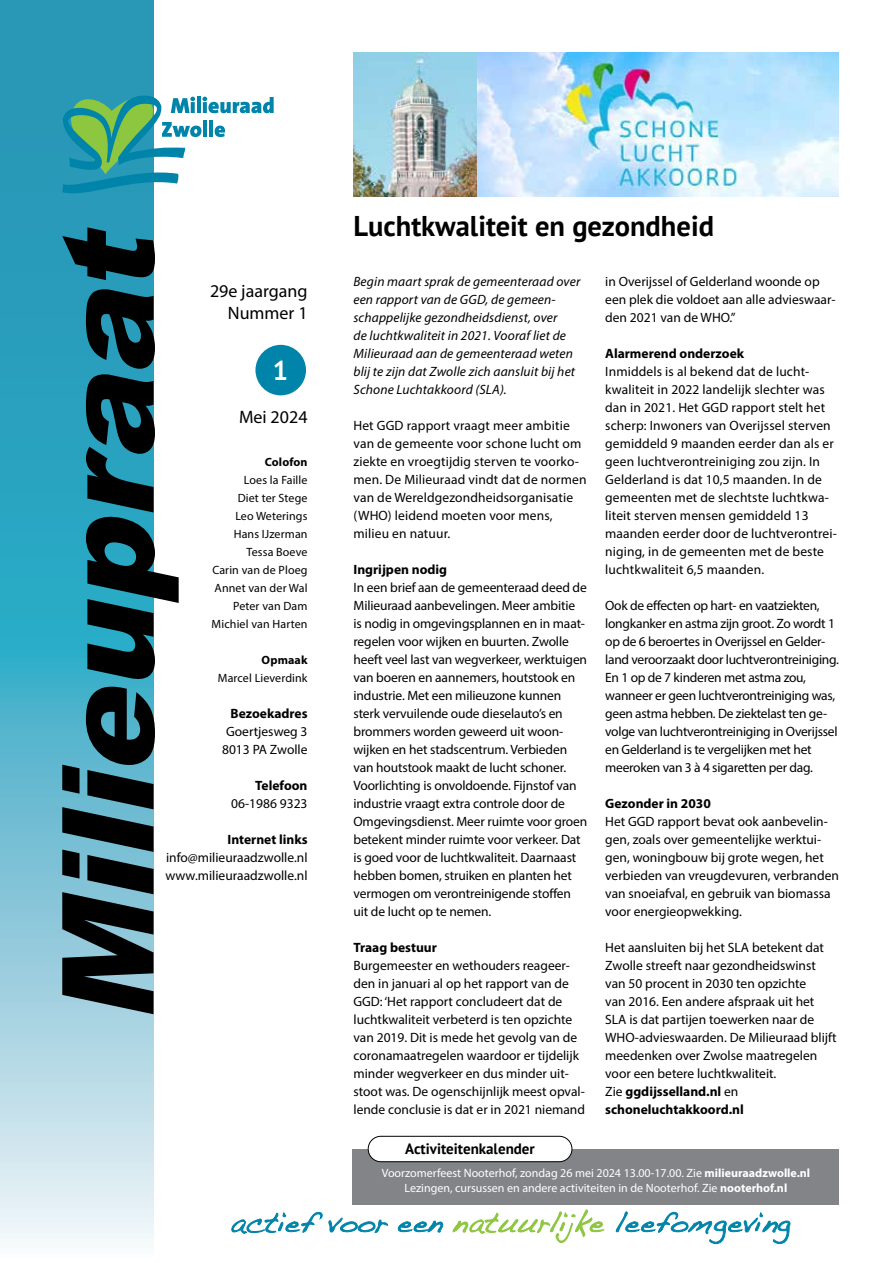
<style>
.page{position:relative;width:893px;height:1263px;background:#fff}
.page>*{position:absolute;margin:0;border:0;box-sizing:border-box;transform-origin:0 0}
.t1{font:700 28.5px "PT Sans";color:#000}
.t2{font:700 27px "PT Sans";color:#fff}
.t3{font:18px/21.6px "Myriad Pro";color:#000;text-align:right}
.t4{font:700 15px "PT Sans";color:#000}
.t5{font:13.5px/18px "Myriad Pro";color:#000}
.t6{font:13.5px/18px "Myriad Pro";letter-spacing:-.02em;color:#000}
.t7{font:italic 13.5px/18px "Myriad Pro";letter-spacing:.01em;color:#000}
.t8{font:700 13.5px "Myriad Pro";color:#000}
.t9{font:12px/14.4px "Myriad Pro";color:#fff;text-align:center}
.t10{font:12px/18px "Myriad Pro";letter-spacing:.01em;color:#000;text-align:right}
.t11{font:700 12px "Myriad Pro";letter-spacing:.01em;color:#000}
.s1{font-weight:700}
</style>
<div class="page">
<svg style="left:0;top:0;width:154px;height:1243px;background:#66b8ce"></svg>
<svg style="left:62px;top:686px;width:93px;height:328px;background:#32525b"></svg>
<svg style="left:86px;top:289px;width:93px;height:391px"></svg>
<svg style="left:62px;top:227px;width:93px;height:53px;background:#134350"></svg>
<svg style="left:62px;top:96px;width:212px;height:97px"></svg>
<div style="left:255px;top:345px;width:51px;height:50px;background:#0084a9;border-radius:50%"></div>
<svg style="left:232px;top:1212px;width:90px;height:21px"></svg>
<svg style="left:329px;top:1218px;width:59px;height:15px"></svg>
<svg style="left:398px;top:1221px;width:45px;height:11px"></svg>
<svg style="left:453px;top:1209px;width:151px;height:34px"></svg>
<svg style="left:616px;top:1212px;width:174px;height:32px"></svg>
<div style="left:353px;top:1149px;width:486px;height:55px;background:#828487"></div>
<div style="left:368px;top:1136px;width:204px;height:26px;background:#fff;border-radius:13px"></div>
<div style="left:368px;top:1136px;width:204px;height:26px;border:1px solid #000;border-radius:13px"></div>
<img style="left:353px;top:52px;width:486px;height:144px">
<h3 class="t3" style="left:210px;top:280px;width:99px">29e jaargang<br>Nummer 1</h3>
<h2 class="t2" style="left:273px;top:353px;width:17px">1</h2>
<h3 class="t3" style="left:239px;top:405px;width:70px">Mei 2024</h3>
<p class="t11" style="left:265px;top:454px;width:44px">Colofon</p>
<p class="t10" style="left:212px;top:471px;width:97px">Loes la Faille<br>Diet ter Stege<br>Leo Weterings<br>Hans IJzerman<br>Tessa Boeve<br>Carin van de Ploeg<br>Annet van der Wal<br>Peter van Dam<br>Michiel van Harten</p>
<p class="t11" style="left:262px;top:652px;width:47px">Opmaak</p>
<p class="t10" style="left:218px;top:669px;width:91px">Marcel Lieverdink</p>
<p class="t8" style="left:230px;top:705px;width:79px">Bezoekadres</p>
<p class="t5" style="left:222px;top:722px;width:87px">Goertjesweg 3<br>8013 PA Zwolle</p>
<p class="t8" style="left:255px;top:777px;width:54px">Telefoon</p>
<p class="t5" style="left:231px;top:794px;width:78px">06-1986 9323</p>
<p class="t8" style="left:227px;top:831px;width:82px">Internet links</p>
<p class="t5" style="left:165px;top:848px;width:144px">info@milieuraadzwolle.nl www.milieuraadzwolle.nl</p>
<h1 class="t1" style="left:353px;top:207px;width:362px">Luchtkwaliteit en gezondheid</h1>
<p class="t7" style="left:353px;top:272px;width:228px">Begin maart sprak de gemeenteraad over een rapport van de GGD, de gemeen&shy;schappelijke gezondheidsdienst, over<br>de luchtkwaliteit in 2021. Vooraf liet de Milieuraad aan de gemeenteraad weten blij te zijn dat Zwolle zich aansluit bij het Schone Luchtakkoord (SLA).</p>
<p class="t5" style="left:353px;top:416px;width:235px">Het GGD rapport vraagt meer ambitie van de gemeente voor schone lucht om ziekte en vroegtijdig sterven te voorko&shy;men. De Milieuraad vindt dat de normen van de Wereldgezondheidsorganisatie (WHO) leidend moeten voor mens, milieu en natuur.</p>
<p class="t8" style="left:353px;top:561px;width:95px">Ingrijpen nodig</p>
<p class="t5" style="left:353px;top:578px;width:235px">In een brief aan de gemeenteraad deed de Milieuraad aanbevelingen. Meer ambitie<br>is nodig in omgevingsplannen en in maat&shy;regelen voor wijken en buurten. Zwolle heeft veel last van wegverkeer, werktuigen van boeren en aannemers, houtstook en industrie. Met een milieuzone kunnen sterk vervuilende oude dieselauto’s en brommers worden geweerd uit woon&shy;wijken en het stadscentrum. Verbieden van houtstook maakt de lucht schoner.<br>Voorlichting is onvoldoende. Fijnstof van industrie vraagt extra controle door de Omgevingsdienst. Meer ruimte voor groen betekent minder ruimte voor verkeer. Dat is goed voor de luchtkwaliteit. Daarnaast hebben bomen, struiken en planten het vermogen om verontreinigende stoffen uit de lucht op te nemen.</p>
<p class="t8" style="left:353px;top:939px;width:85px">Traag bestuur</p>
<p class="t5" style="left:353px;top:956px;width:233px">Burgemeester en wethouders reageer&shy;den in januari al op het rapport van de GGD: ‘Het rapport concludeert dat de luchtkwaliteit verbeterd is ten opzichte van 2019. Dit is mede het gevolg van de coronamaatregelen waardoor er tijdelijk minder wegverkeer en dus minder uit&shy;stoot was. De ogenschijnlijk meest opval&shy;lende conclusie is dat er in 2021 niemand</p>
<p class="t5" style="left:605px;top:272px;width:232px">in Overijssel of Gelderland woonde op een plek die voldoet aan alle advieswaar&shy;den 2021 van de WHO.”</p>
<p class="t8" style="left:605px;top:345px;width:140px">Alarmerend onderzoek</p>
<p class="t5" style="left:605px;top:362px;width:233px">Inmiddels is al bekend dat de lucht&shy;kwaliteit in 2022 landelijk slechter was dan in 2021. Het GGD rapport stelt het scherp: Inwoners van Overijssel sterven gemiddeld 9 maanden eerder dan als er geen luchtverontreiniging zou zijn. In Gelderland is dat 10,5 maanden. In de gemeenten met de slechtste luchtkwa&shy;liteit sterven mensen gemiddeld 13 maanden eerder door de luchtverontrei&shy;niging, in de gemeenten met de beste luchtkwaliteit 6,5 maanden.</p>
<p class="t6" style="left:605px;top:596px;width:235px">Ook de effecten op hart- en vaatziekten, longkanker en astma zijn groot. Zo wordt 1 op de 6 beroertes in Overijssel en Gelder&shy;land veroorzaakt door luchtverontreiniging.<br>En 1 op de 7 kinderen met astma zou, wanneer er geen luchtverontreiniging was, geen astma hebben. De ziektelast ten ge&shy;volge van luchtverontreiniging in Overijssel en Gelderland is te vergelijken met het meeroken van 3 à 4 sigaretten per dag.</p>
<p class="t8" style="left:605px;top:795px;width:107px">Gezonder in 2030</p>
<p class="t5" style="left:605px;top:812px;width:235px">Het GGD rapport bevat ook aanbevelin&shy;gen, zoals over gemeentelijke werktui&shy;gen, woningbouw bij grote wegen, het verbieden van vreugdevuren, verbranden van snoeiafval, en gebruik van biomassa voor energieopwekking.</p>
<p class="t5" style="left:605px;top:938px;width:233px">Het aansluiten bij het SLA betekent dat Zwolle streeft naar gezondheidswinst van 50 procent in 2030 ten opzichte<br>van 2016. Een andere afspraak uit het SLA is dat partijen toewerken naar de WHO-advieswaarden. De Milieuraad blijft meedenken over Zwolse maatregelen voor een betere luchtkwaliteit.<br>Zie <span class="s1">ggdijsselland.nl</span> en <span class="s1">schoneluchtakkoord.nl</span></p>
<p class="t4" style="left:405px;top:1139px;width:131px">Activiteitenkalender</p>
<p class="t9" style="left:382px;top:1166px;width:430px">Voorzomerfeest Nooterhof, zondag 26 mei 2024 13.00-17.00. Zie <span class="s1">milieuraadzwolle.nl<br></span>Lezingen, cursussen en andere activiteiten in de Nooterhof. Zie <span class="s1">nooterhof.nl</span></p>
</div>
